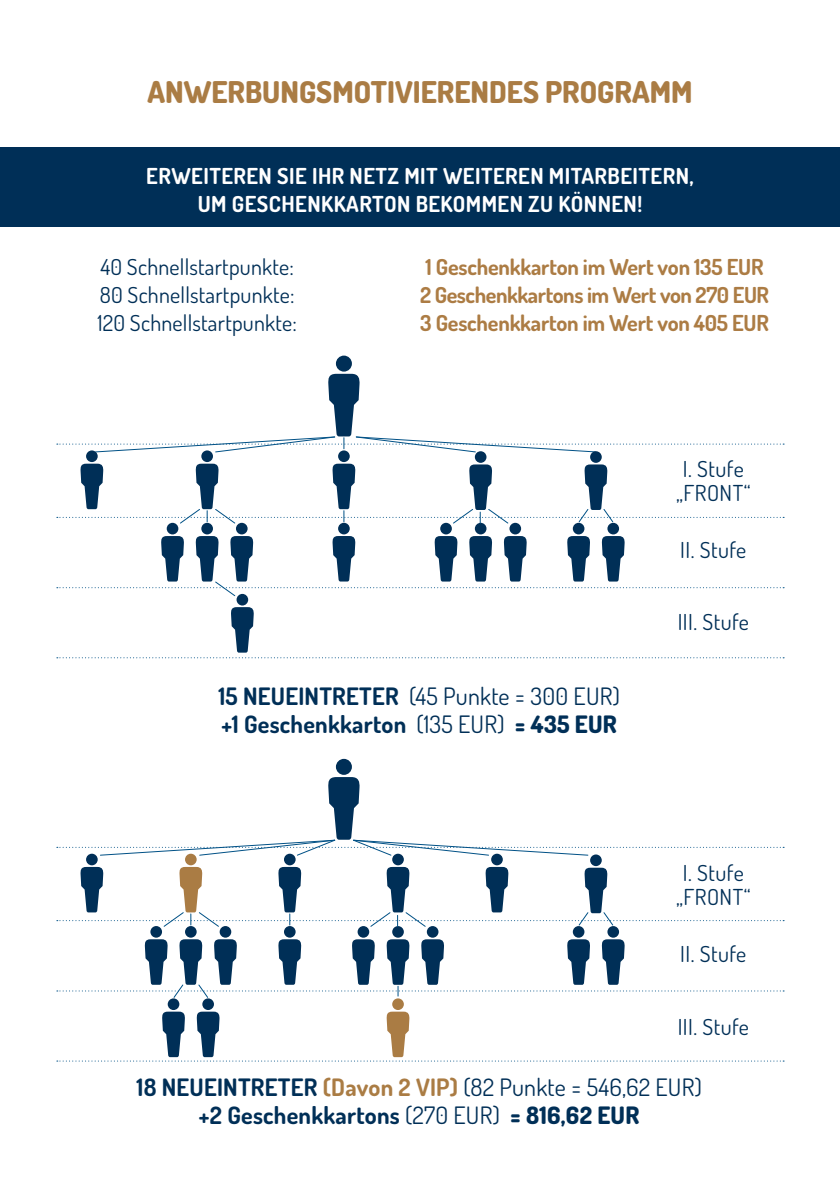
<style>
.page{position:relative;width:840px;height:1191px;background:#fff}
.page>*{position:absolute;margin:0;border:0;box-sizing:border-box;transform-origin:0 0}
.t1{font:800 30px "Dosis";color:#aa7c44}
.t2{font:24px "Dosis";letter-spacing:.01em;color:#002f57}
.t3{font:700 24px "Dosis";letter-spacing:.01em;color:#002f57}
.t4{font:22px "Dosis";letter-spacing:.01em;color:#002f57}
.t5{font:700 22px "Dosis";letter-spacing:-.01em;color:#ac7c44}
.t6{font:700 22px "Dosis";letter-spacing:.02em;color:#fff}
.s1{font-weight:700}
.s2{font-weight:400}
.s3{font-weight:800}
.s4{font-weight:700;color:#aa7c44}
</style>
<div class="page">
<div style="left:0;top:148px;width:839px;height:79px;background:#002f57"></div>
<div style="left:336px;top:355px;width:16px;height:16px;background:#002f57;border-radius:50%"></div>
<div style="left:336px;top:759px;width:16px;height:16px;background:#002f57;border-radius:50%"></div>
<div style="left:474px;top:451px;width:12px;height:12px;background:#002f57;border-radius:50%"></div>
<div style="left:392px;top:853px;width:11px;height:12px;background:#002f57;border-radius:50%"></div>
<div style="left:284px;top:853px;width:11px;height:12px;background:#002f57;border-radius:50%"></div>
<div style="left:491px;top:853px;width:11px;height:12px;background:#002f57;border-radius:50%"></div>
<div style="left:338px;top:450px;width:11px;height:12px;background:#002f57;border-radius:50%"></div>
<div style="left:236px;top:523px;width:11px;height:11px;background:#002f57;border-radius:50%"></div>
<div style="left:219px;top:926px;width:12px;height:11px;background:#002f57;border-radius:50%"></div>
<div style="left:509px;top:523px;width:12px;height:11px;background:#002f57;border-radius:50%"></div>
<div style="left:426px;top:926px;width:12px;height:11px;background:#002f57;border-radius:50%"></div>
<div style="left:607px;top:523px;width:11px;height:11px;background:#002f57;border-radius:50%"></div>
<div style="left:607px;top:926px;width:11px;height:11px;background:#002f57;border-radius:50%"></div>
<div style="left:202px;top:998px;width:12px;height:12px;background:#002f57;border-radius:50%"></div>
<div style="left:338px;top:523px;width:11px;height:11px;background:#002f57;border-radius:50%"></div>
<div style="left:284px;top:926px;width:11px;height:11px;background:#002f57;border-radius:50%"></div>
<div style="left:392px;top:998px;width:11px;height:12px;background:#aa7c44;border-radius:50%"></div>
<div style="left:589px;top:451px;width:12px;height:12px;background:#002f57;border-radius:50%"></div>
<div style="left:589px;top:854px;width:12px;height:12px;background:#002f57;border-radius:50%"></div>
<div style="left:201px;top:450px;width:12px;height:12px;background:#002f57;border-radius:50%"></div>
<div style="left:185px;top:853px;width:11px;height:12px;background:#aa7c44;border-radius:50%"></div>
<div style="left:201px;top:523px;width:12px;height:11px;background:#002f57;border-radius:50%"></div>
<div style="left:185px;top:926px;width:11px;height:11px;background:#002f57;border-radius:50%"></div>
<div style="left:474px;top:523px;width:12px;height:11px;background:#002f57;border-radius:50%"></div>
<div style="left:392px;top:926px;width:11px;height:11px;background:#002f57;border-radius:50%"></div>
<div style="left:572px;top:523px;width:12px;height:11px;background:#002f57;border-radius:50%"></div>
<div style="left:572px;top:926px;width:12px;height:11px;background:#002f57;border-radius:50%"></div>
<div style="left:168px;top:998px;width:11px;height:12px;background:#002f57;border-radius:50%"></div>
<div style="left:86px;top:450px;width:12px;height:12px;background:#002f57;border-radius:50%"></div>
<div style="left:86px;top:853px;width:12px;height:12px;background:#002f57;border-radius:50%"></div>
<div style="left:167px;top:523px;width:11px;height:11px;background:#002f57;border-radius:50%"></div>
<div style="left:150px;top:926px;width:12px;height:11px;background:#002f57;border-radius:50%"></div>
<div style="left:440px;top:523px;width:11px;height:11px;background:#002f57;border-radius:50%"></div>
<div style="left:357px;top:926px;width:12px;height:11px;background:#002f57;border-radius:50%"></div>
<div style="left:236px;top:594px;width:12px;height:11px;background:#002f57;border-radius:50%"></div>
<svg style="left:57px;top:607px;width:726px;height:51px"></svg>
<svg style="left:57px;top:1011px;width:726px;height:50px"></svg>
<svg style="left:57px;top:374px;width:726px;height:79px"></svg>
<svg style="left:57px;top:464px;width:726px;height:60px"></svg>
<svg style="left:57px;top:536px;width:726px;height:61px"></svg>
<svg style="left:57px;top:777px;width:726px;height:79px"></svg>
<svg style="left:57px;top:867px;width:726px;height:60px"></svg>
<svg style="left:57px;top:939px;width:726px;height:59px"></svg>
<p class="t1" style="left:147px;top:73px;width:546px">ANWERBUNGSMOTIVIERENDES PROGRAMM</p>
<p class="t6" style="left:146px;top:162px;width:548px">ERWEITEREN SIE IHR NETZ MIT WEITEREN MITARBEITERN,</p>
<p class="t6" style="left:198px;top:190px;width:445px">UM GESCHENKKARTON BEKOMMEN ZU KÖNNEN!</p>
<p class="t4" style="left:100px;top:252px;width:195px">40 Schnellstartpunkte:</p>
<p class="t4" style="left:100px;top:280px;width:196px">80 Schnellstartpunkte:</p>
<p class="t4" style="left:97px;top:308px;width:201px">120 Schnellstartpunkte:</p>
<p class="t5" style="left:425px;top:253px;width:339px">1 Geschenkkarton im Wert von 135 EUR</p>
<p class="t5" style="left:420px;top:281px;width:350px">2 Geschenkkartons im Wert von 270 EUR</p>
<p class="t5" style="left:420px;top:309px;width:350px">3 Geschenkkarton im Wert von 405 EUR</p>
<p class="t4" style="left:682px;top:454px;width:62px">I. Stufe</p>
<p class="t4" style="left:675px;top:478px;width:76px">„FRONT“</p>
<p class="t4" style="left:680px;top:535px;width:67px">II. Stufe</p>
<p class="t4" style="left:677px;top:608px;width:73px">III. Stufe</p>
<p class="t2" style="left:218px;top:680px;width:403px"><span class="s1">15 NEUEINTRETER</span> (45 Punkte = 300 EUR)</p>
<p class="t3" style="left:221px;top:708px;width:396px">+1 Geschenkkarton <span class="s2">(135 EUR)</span> <span class="s3">= 435 EUR</span></p>
<p class="t4" style="left:682px;top:858px;width:62px">I. Stufe</p>
<p class="t4" style="left:675px;top:882px;width:76px">„FRONT“</p>
<p class="t4" style="left:680px;top:939px;width:67px">II. Stufe</p>
<p class="t4" style="left:677px;top:1012px;width:73px">III. Stufe</p>
<p class="t2" style="left:136px;top:1071px;width:566px"><span class="s1">18 NEUEINTRETER</span> <span class="s4">(Davon 2 VIP)</span> (82 Punkte = 546,62 EUR)</p>
<p class="t3" style="left:199px;top:1100px;width:442px">+2 Geschenkkartons <span class="s2">(270 EUR)</span> <span class="s3">= 816,62 EUR</span></p>
</div>
